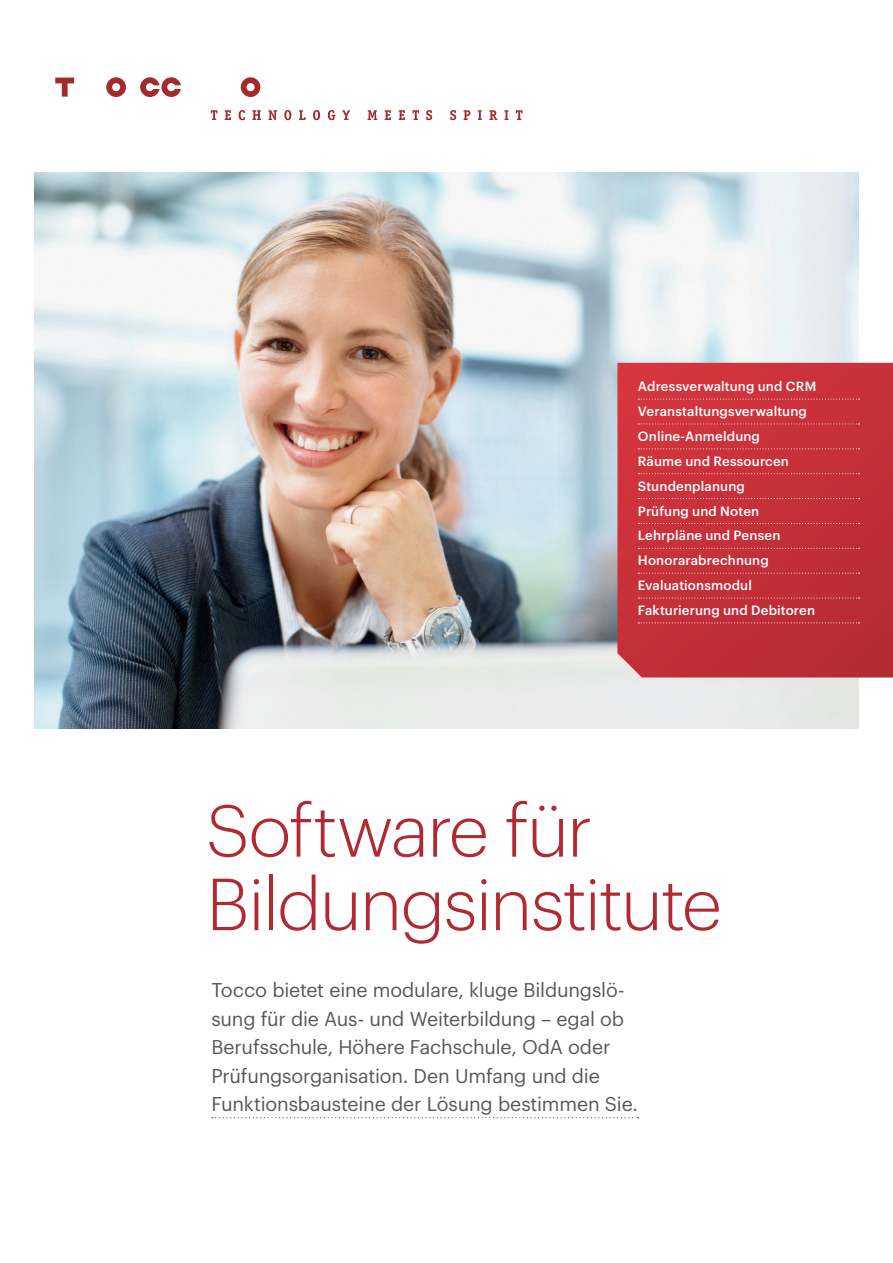
<style>
.page{position:relative;width:893px;height:1263px;background:#fff}
.page>*{position:absolute;margin:0;border:0;box-sizing:border-box;transform-origin:0 0}
.t1{font:300 72px/73.5px "Graphik";letter-spacing:-.02em;color:#b12932}
.Lead{font:19.5px/28.5px "Graphik";letter-spacing:-.01em;color:#57585a}
.t2{font:500 13.2px "Graphik";letter-spacing:.01em;color:#fff}
.s1{font-size:13.05px}
</style>
<div class="page">
<img style="left:34px;top:173px;width:825px;height:555px">
<svg style="left:617px;top:363px;width:276px;height:314px;background:#c5313a"></svg>
<svg style="left:211px;top:110px;width:6px;height:10px"></svg>
<svg style="left:225px;top:110px;width:6px;height:10px"></svg>
<svg style="left:239px;top:110px;width:6px;height:10px"></svg>
<svg style="left:252px;top:110px;width:9px;height:10px"></svg>
<svg style="left:268px;top:110px;width:9px;height:10px"></svg>
<svg style="left:284px;top:110px;width:7px;height:10px"></svg>
<svg style="left:299px;top:110px;width:7px;height:10px"></svg>
<svg style="left:313px;top:110px;width:7px;height:10px"></svg>
<svg style="left:328px;top:110px;width:7px;height:10px"></svg>
<svg style="left:342px;top:110px;width:8px;height:10px"></svg>
<svg style="left:368px;top:110px;width:9px;height:10px"></svg>
<svg style="left:385px;top:110px;width:6px;height:10px"></svg>
<svg style="left:399px;top:110px;width:6px;height:10px"></svg>
<svg style="left:412px;top:110px;width:7px;height:10px"></svg>
<svg style="left:426px;top:110px;width:6px;height:10px"></svg>
<svg style="left:450px;top:110px;width:6px;height:10px"></svg>
<svg style="left:464px;top:110px;width:6px;height:10px"></svg>
<svg style="left:478px;top:110px;width:4px;height:10px"></svg>
<svg style="left:489px;top:110px;width:8px;height:10px"></svg>
<svg style="left:504px;top:110px;width:4px;height:10px"></svg>
<svg style="left:516px;top:110px;width:6px;height:10px"></svg>
<svg style="left:106px;top:77px;width:20px;height:20px"></svg>
<svg style="left:241px;top:77px;width:19px;height:20px"></svg>
<svg style="left:140px;top:77px;width:41px;height:20px"></svg>
<svg style="left:55px;top:78px;width:19px;height:19px"></svg>
<svg style="left:212px;top:1117px;width:426px;height:1px"></svg>
<svg style="left:638px;top:399px;width:221px;height:1px"></svg>
<svg style="left:638px;top:423px;width:221px;height:1px"></svg>
<svg style="left:638px;top:448px;width:221px;height:1px"></svg>
<svg style="left:638px;top:473px;width:221px;height:1px"></svg>
<svg style="left:638px;top:498px;width:221px;height:1px"></svg>
<svg style="left:638px;top:523px;width:221px;height:1px"></svg>
<svg style="left:638px;top:548px;width:221px;height:1px"></svg>
<svg style="left:638px;top:573px;width:221px;height:1px"></svg>
<svg style="left:638px;top:598px;width:221px;height:1px"></svg>
<svg style="left:638px;top:622px;width:221px;height:1px"></svg>
<p class="t2" style="left:638px;top:376px;width:180px">Adressverwaltung und <span class="s1">CRM</span></p>
<p class="t2" style="left:638px;top:401px;width:171px">Veranstaltungsverwaltung</p>
<p class="t2" style="left:638px;top:426px;width:124px">Online-Anmeldung</p>
<p class="t2" style="left:638px;top:451px;width:153px">Räume und Ressourcen</p>
<p class="t2" style="left:638px;top:476px;width:109px">Stundenplanung</p>
<p class="t2" style="left:638px;top:501px;width:123px">Prüfung und Noten</p>
<p class="t2" style="left:638px;top:526px;width:144px">Lehrpläne und Pensen</p>
<p class="t2" style="left:638px;top:550px;width:132px">Honorarabrechnung</p>
<p class="t2" style="left:638px;top:575px;width:116px">Evaluationsmodul</p>
<p class="t2" style="left:638px;top:600px;width:179px">Fakturierung und Debitoren</p>
<p class="t1" style="left:206px;top:788px;width:517px">Software für<br>Bildungsinstitute</p>
<p class="Lead" style="left:211px;top:974px;width:428px">Tocco bietet eine modulare, kluge Bildungslö&shy;sung für die Aus- und Weiterbildung – egal ob Berufsschule, Höhere Fachschule, OdA oder Prüfungsorganisation. Den Umfang und die Funktionsbausteine der Lösung bestimmen Sie.</p>
</div>
